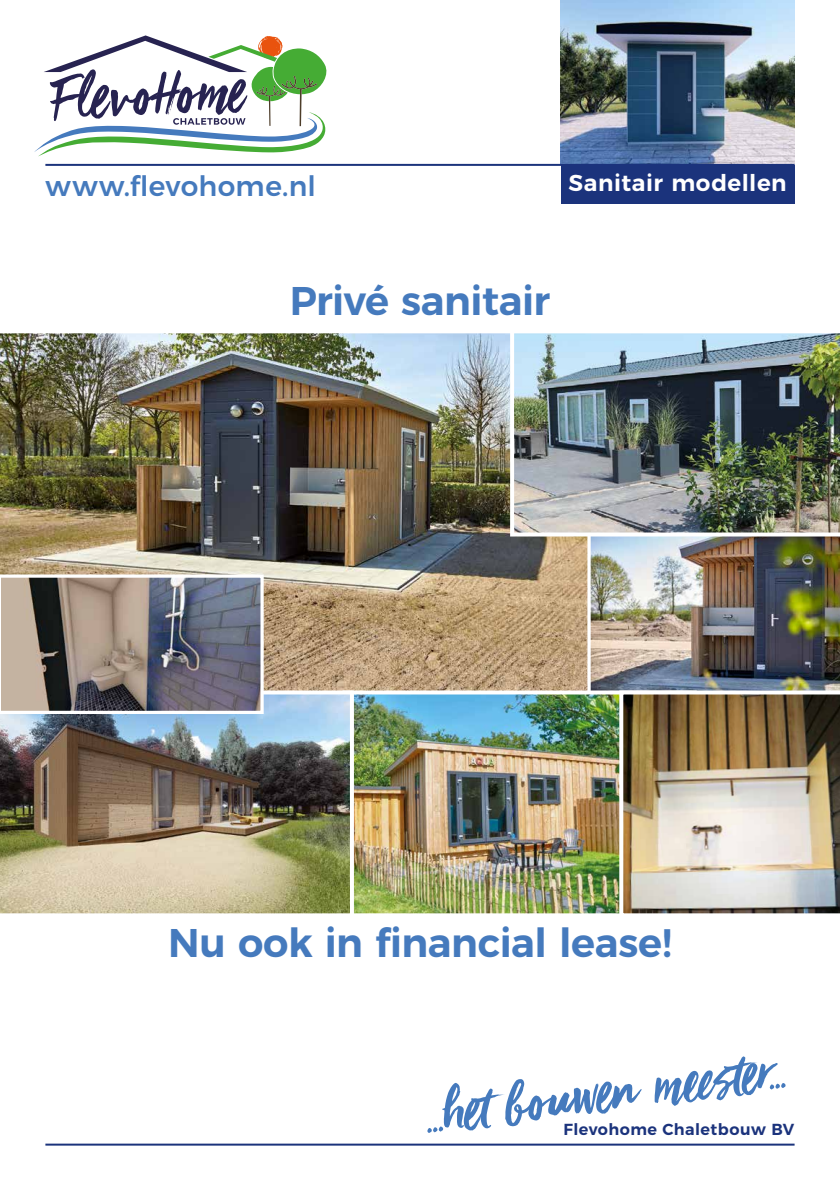
<style>
.page{position:relative;width:840px;height:1191px;background:#fff}
.page>*{position:absolute;margin:0;border:0;box-sizing:border-box;transform-origin:0 0}
.t1{font:62.2px "Viva Beautiful Pro";color:#457abd}
.t2{font:600 40px "Montserrat";letter-spacing:-.01em;color:#457abd}
.t3{font:500 28px "Montserrat";letter-spacing:.01em;color:#457abd}
.t4{font:600 23px "Montserrat";letter-spacing:.025em;color:#fff}
.t5{font:600 16px "Montserrat";letter-spacing:.025em;color:#1b337c}
</style>
<div class="page">
<img style="left:560px;top:0;width:234px;height:164px">
<svg style="left:34px;top:35px;width:292px;height:121px"></svg>
<div style="left:560px;top:165px;width:234px;height:39px;background:#1b337c"></div>
<hr style="left:45px;top:164px;width:749px;height:2px;background:#1b337c">
<hr style="left:45px;top:1143px;width:749px;height:2px;background:#1b337c">
<img style="left:0;top:333px;width:587px;height:357px">
<img style="left:587px;top:536px;width:252px;height:154px">
<img style="left:354px;top:695px;width:265px;height:217px">
<div style="left:342px;top:690px;width:354px;height:227px;border:4px solid #fff"></div>
<img style="left:0;top:690px;width:354px;height:227px">
<img style="left:619px;top:690px;width:220px;height:227px">
<img style="left:510px;top:333px;width:329px;height:203px">
<img style="left:0;top:574px;width:263px;height:140px">
<p class="t3" style="left:45px;top:163px;width:272px">www.flevohome.nl</p>
<p class="t4" style="left:568px;top:164px;width:219px">Sanitair modellen</p>
<p class="t2" style="left:289px;top:269px;width:262px">Privé sanitair</p>
<p class="t2" style="left:168px;top:910px;width:504px">Nu ook in financial lease!</p>
<h1 class="t1" style="left:419px;top:1073px;width:365px;rotate:-7deg">...het bouwen mee ster...</h1>
<p class="t5" style="left:563px;top:1116px;width:232px">Flevohome Chaletbouw BV</p>
</div>
